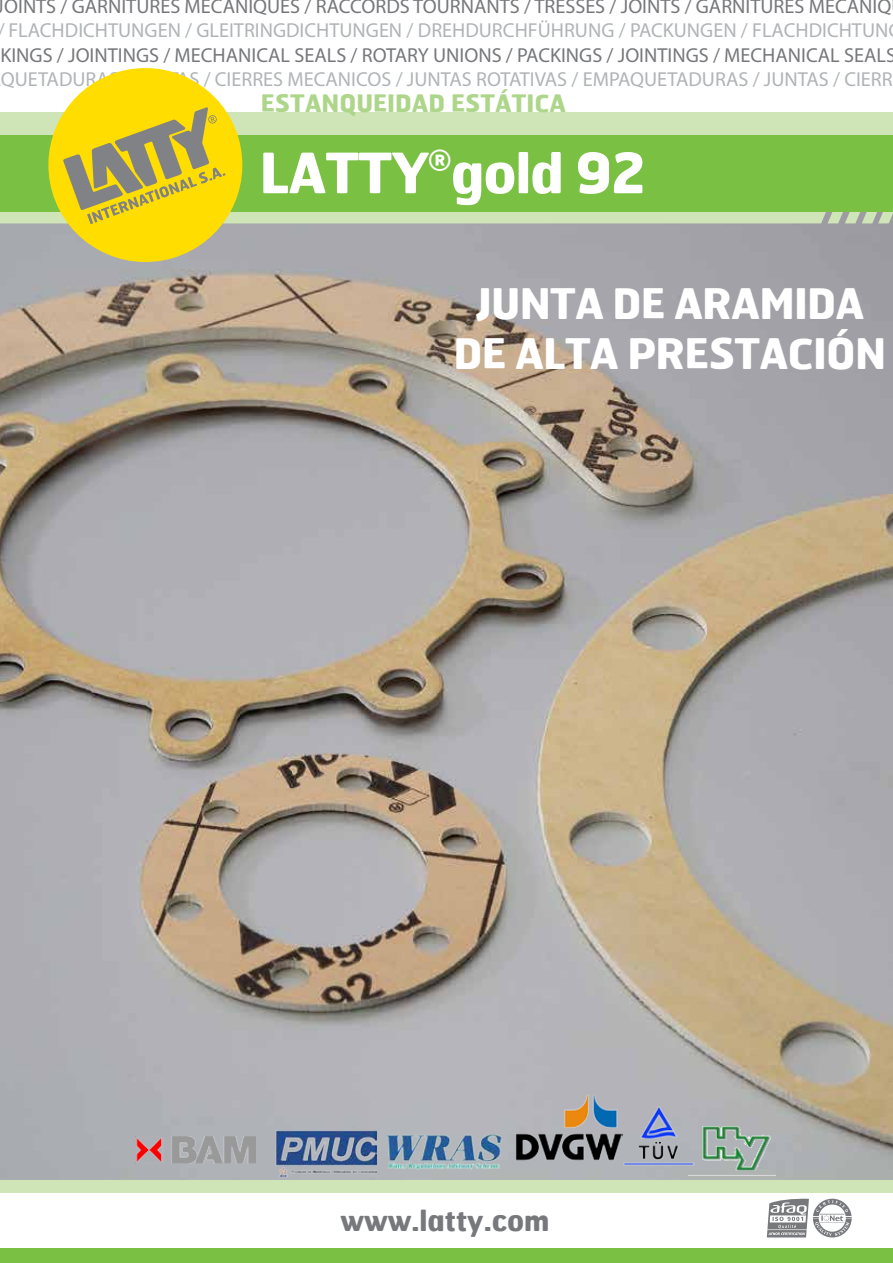
<style>
.page{position:relative;width:893px;height:1263px;background:#fff}
.page>*{position:absolute;margin:0;border:0;box-sizing:border-box;transform-origin:0 0}
.t1{font:700 55.5px "Hermes";letter-spacing:-.02em;color:#fff}
.t2{font:700 42px/50.4px "Hermes";letter-spacing:-.02em;color:#fff;text-align:center}
.t3{font:700 28.5px "Hermes";color:#77787b}
.t4{font:700 24px "Hermes";color:#aed68a}
.t5{font:20.25px "Myriad Pro";color:#77787b}
.t6{font:20.25px "Myriad Pro";color:#b1b4b6}
</style>
<div class="page">
<img style="left:0;top:224px;width:893px;height:956px">
<div style="left:0;top:1180px;width:893px;height:13px;background:#cfe5b7"></div>
<div style="left:0;top:1249px;width:893px;height:14px;background:#7ac143"></div>
<svg style="left:37px;top:68px;width:216px;height:205px"></svg>
<svg style="left:0;top:107px;width:893px;height:117px;background:#a5cb60"></svg>
<svg style="left:767px;top:1198px;width:85px;height:39px"></svg>
<img style="left:136px;top:1136px;width:119px;height:28px">
<img style="left:514px;top:1093px;width:108px;height:81px">
<img style="left:275px;top:1129px;width:101px;height:50px">
<img style="left:618px;top:1103px;width:81px;height:65px">
<img style="left:689px;top:1118px;width:92px;height:57px">
<img style="left:387px;top:1129px;width:118px;height:45px">
<p class="t5" style="left:4px;top:-6px;width:889px">OINTS / GARNITURES MECANIQUES / RACCORDS TOURNANTS / TRESSES / JOINTS / GARNITURES MECANIQ</p>
<p class="t6" style="left:-3px;top:18px;width:893px">/ FLACHDICHTUNGEN / GLEITRINGDICHTUNGEN / DREHDURCHFÜHRUNG / PACKUNGEN / FLACHDICHTUN</p>
<p class="t5" style="left:0;top:42px;width:897px">KINGS / JOINTINGS / MECHANICAL SEALS / ROTARY UNIONS / PACKINGS / JOINTINGS / MECHANICAL SEALS</p>
<p class="t6" style="left:1px;top:67px;width:893px">QUETADURAS / JUNTAS / CIERRES MECANICOS / JUNTAS ROTATIVAS / EMPAQUETADURAS / JUNTAS / CIERR</p>
<p class="t4" style="left:261px;top:87px;width:307px">ESTANQUEIDAD ESTÁTICA</p>
<h1 class="t1" style="left:259px;top:137px;width:388px">LATTY<sup>®</sup>gold 92</h1>
<h2 class="t2" style="left:453px;top:276px;width:434px">JUNTA DE ARAMIDA<br>DE ALTA PRESTACIÓN</h2>
<h3 class="t3" style="left:340px;top:1202px;width:211px">www.latty.com</h3>
</div>
